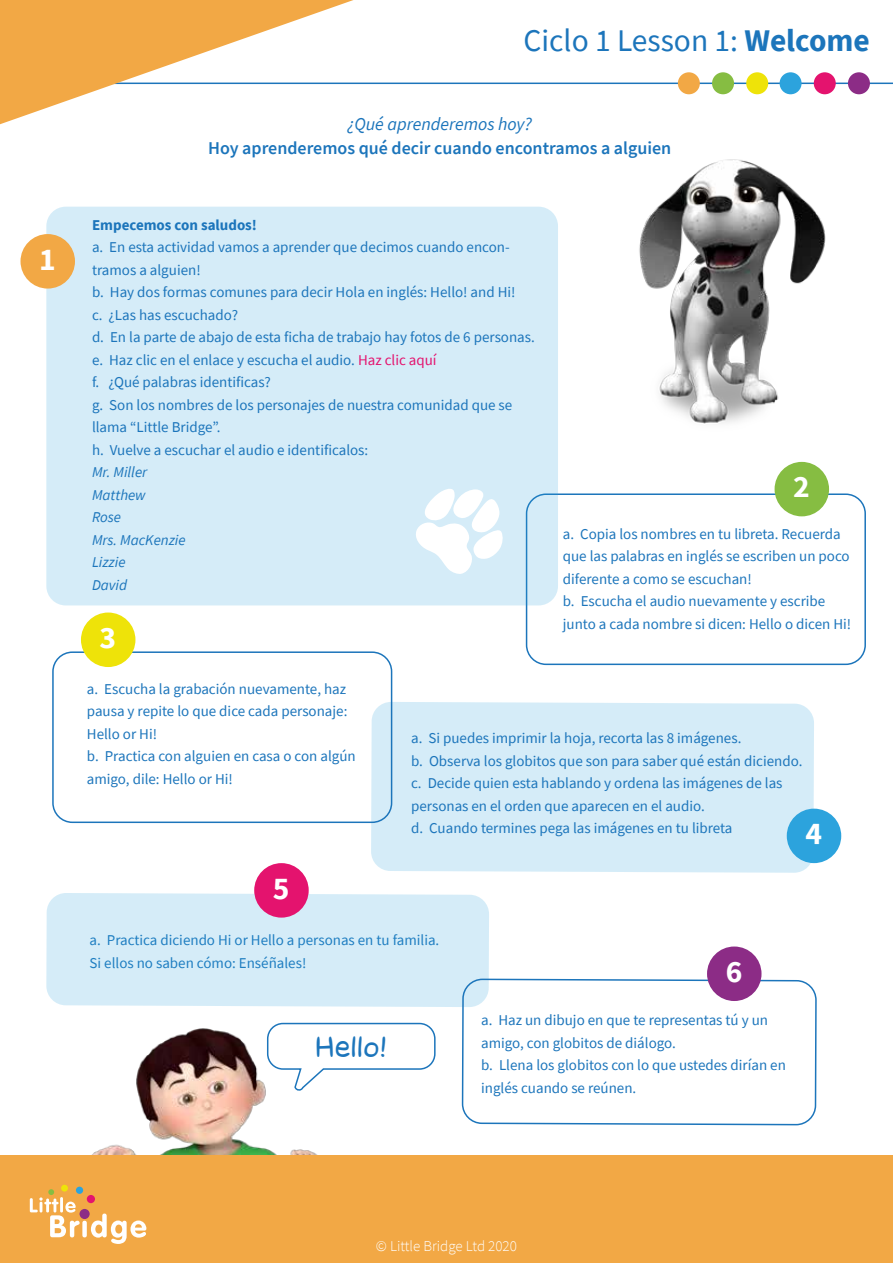
<style>
.page{position:relative;width:893px;height:1263px;background:#fff}
.page>*{position:absolute;margin:0;border:0;box-sizing:border-box;transform-origin:0 0}
.t1{font:31.5px "Source Sans Pro";color:#1c75bb}
.t2{font:700 31.5px "Source Sans Pro";color:#fff}
.t3{font:28.5px "la Cartoonerie";color:#1c75bb}
.t4{font:600 18px "Source Sans Pro";color:#1c75bb}
.t5{font:italic 18px "Source Sans Pro";color:#1c75bb}
.t6{font:15px/22.5px "Source Sans Pro";color:#1c75bb}
.t7{font:italic 15px/22.5px "Source Sans Pro";color:#1c75bb}
.t8{font:700 15px "Source Sans Pro";color:#1c75bb}
.t9{font:300 15px "Source Sans Pro";color:#fff}
.s1{font-weight:700}
.s2{color:#e4136e}
</style>
<div class="page">
<img style="left:87px;top:1028px;width:255px;height:128px">
<div style="left:371px;top:702px;width:443px;height:171px;background:#d5ecf8"></div>
<div style="left:52px;top:651px;width:340px;height:172px;border:2px solid #1c75bb;border-radius:19px"></div>
<div style="left:526px;top:493px;width:340px;height:172px;border:2px solid #1c75bb;border-radius:19px"></div>
<div style="left:46px;top:207px;width:512px;height:398px;background:#d5ecf8;border-radius:19px"></div>
<hr style="left:111px;top:83px;width:782px;height:1px;background:#1c75bb">
<div style="left:0;top:1156px;width:893px;height:107px;background:#f2a845"></div>
<svg style="left:30px;top:1189px;width:116px;height:55px"></svg>
<div style="left:76px;top:1186px;width:7px;height:8px;background:#2ca3dd;border-radius:50%"></div>
<div style="left:87px;top:1195px;width:8px;height:8px;background:#e4136e;border-radius:50%"></div>
<div style="left:61px;top:1185px;width:7px;height:6px;background:#eee309;border-radius:50%"></div>
<svg style="left:0;top:0;width:353px;height:124px"></svg>
<div style="left:848px;top:72px;width:22px;height:22px;background:#8c2c86;border-radius:50%"></div>
<div style="left:814px;top:72px;width:22px;height:22px;background:#e4136e;border-radius:50%"></div>
<div style="left:780px;top:72px;width:22px;height:22px;background:#2ca3dd;border-radius:50%"></div>
<div style="left:746px;top:72px;width:22px;height:22px;background:#eee309;border-radius:50%"></div>
<div style="left:712px;top:72px;width:22px;height:22px;background:#86bd42;border-radius:50%"></div>
<div style="left:678px;top:72px;width:22px;height:22px;background:#f2a845;border-radius:50%"></div>
<div style="left:21px;top:234px;width:54px;height:55px;background:#f2a845;border-radius:50%"></div>
<div style="left:775px;top:462px;width:54px;height:54px;background:#86bd42;border-radius:50%"></div>
<div style="left:81px;top:612px;width:54px;height:55px;background:#eee309;border-radius:50%"></div>
<div style="left:787px;top:808px;width:54px;height:55px;background:#2ca3dd;border-radius:50%"></div>
<div style="left:46px;top:893px;width:443px;height:114px;background:#d5ecf8"></div>
<svg style="left:461px;top:979px;width:356px;height:177px"></svg>
<div style="left:254px;top:863px;width:55px;height:55px;background:#e4136e;border-radius:50%"></div>
<div style="left:707px;top:946px;width:54px;height:55px;background:#8c2c86;border-radius:50%"></div>
<img style="left:639px;top:159px;width:187px;height:265px">
<svg style="left:266px;top:1022px;width:170px;height:69px"></svg>
<svg style="left:416px;top:489px;width:87px;height:85px"></svg>
<h1 class="t2" style="left:39px;top:238px;width:18px">1</h1>
<h1 class="t1" style="left:524px;top:21px;width:348px">Ciclo 1 Lesson 1: <span class="s1">Welcome</span></h1>
<p class="t5" style="left:348px;top:113px;width:186px">¿Qué aprenderemos hoy?</p>
<p class="t4" style="left:208px;top:137px;width:465px">Hoy aprenderemos qué decir cuando encontramos a alguien</p>
<p class="t8" style="left:92px;top:215px;width:166px">Empecemos con saludos!</p>
<p class="t6" style="left:92px;top:236px;width:444px">a. En esta actividad vamos a aprender que decimos cuando encon&shy;tramos a alguien!<br>b. Hay dos formas comunes para decir Hola en inglés: Hello! and Hi!<br>c. ¿Las has escuchado?<br>d. En la parte de abajo de esta ficha de trabajo hay fotos de 6 personas. e. Haz clic en el enlace y escucha el audio. <span class="s2">Haz clic aquí<br></span>f. ¿Qué palabras identificas?<br>g. Son los nombres de los personajes de nuestra comunidad que se llama “Little Bridge”.<br>h. Vuelve a escuchar el audio e identificalos:</p>
<p class="t7" style="left:92px;top:461px;width:95px">Mr. Miller<br>Matthew<br>Rose<br>Mrs. MacKenzie<br>Lizzie<br>David</p>
<h1 class="t2" style="left:100px;top:616px;width:18px">3</h1>
<h1 class="t2" style="left:793px;top:466px;width:18px">2</h1>
<p class="t6" style="left:563px;top:522px;width:290px">a. Copia los nombres en tu libreta. Recuerda que las palabras en inglés se escriben un poco diferente a como se escuchan!<br>b. Escucha el audio nuevamente y escribe junto a cada nombre si dicen: Hello o dicen Hi!</p>
<p class="t6" style="left:87px;top:677px;width:270px">a. Escucha la grabación nuevamente, haz pausa y repite lo que dice cada personaje:<br>Hello or Hi!<br>b. Practica con alguien en casa o con algún amigo, dile: Hello or Hi!</p>
<h1 class="t2" style="left:273px;top:867px;width:18px">5</h1>
<p class="t6" style="left:411px;top:727px;width:393px">a. Si puedes imprimir la hoja, recorta las 8 imágenes.<br>b. Observa los globitos que son para saber qué están diciendo. c. Decide quien esta hablando y ordena las imágenes de las personas en el orden que aparecen en el audio.<br>d. Cuando termines pega las imágenes en tu libreta</p>
<h1 class="t2" style="left:805px;top:812px;width:18px">4</h1>
<p class="t6" style="left:90px;top:929px;width:351px">a. Practica diciendo Hi or Hello a personas en tu familia.<br>Si ellos no saben cómo: Enséñales!</p>
<h2 class="t3" style="left:315px;top:1029px;width:74px">Hello!</h2>
<h1 class="t2" style="left:726px;top:950px;width:18px">6</h1>
<p class="t6" style="left:481px;top:1009px;width:306px">a. Haz un dibujo en que te representas tú y un amigo, con globitos de diálogo.<br>b. Llena los globitos con lo que ustedes dirían en inglés cuando se reúnen.</p>
<p class="t9" style="left:376px;top:1237px;width:143px">© Little Bridge Ltd 2020</p>
</div>
